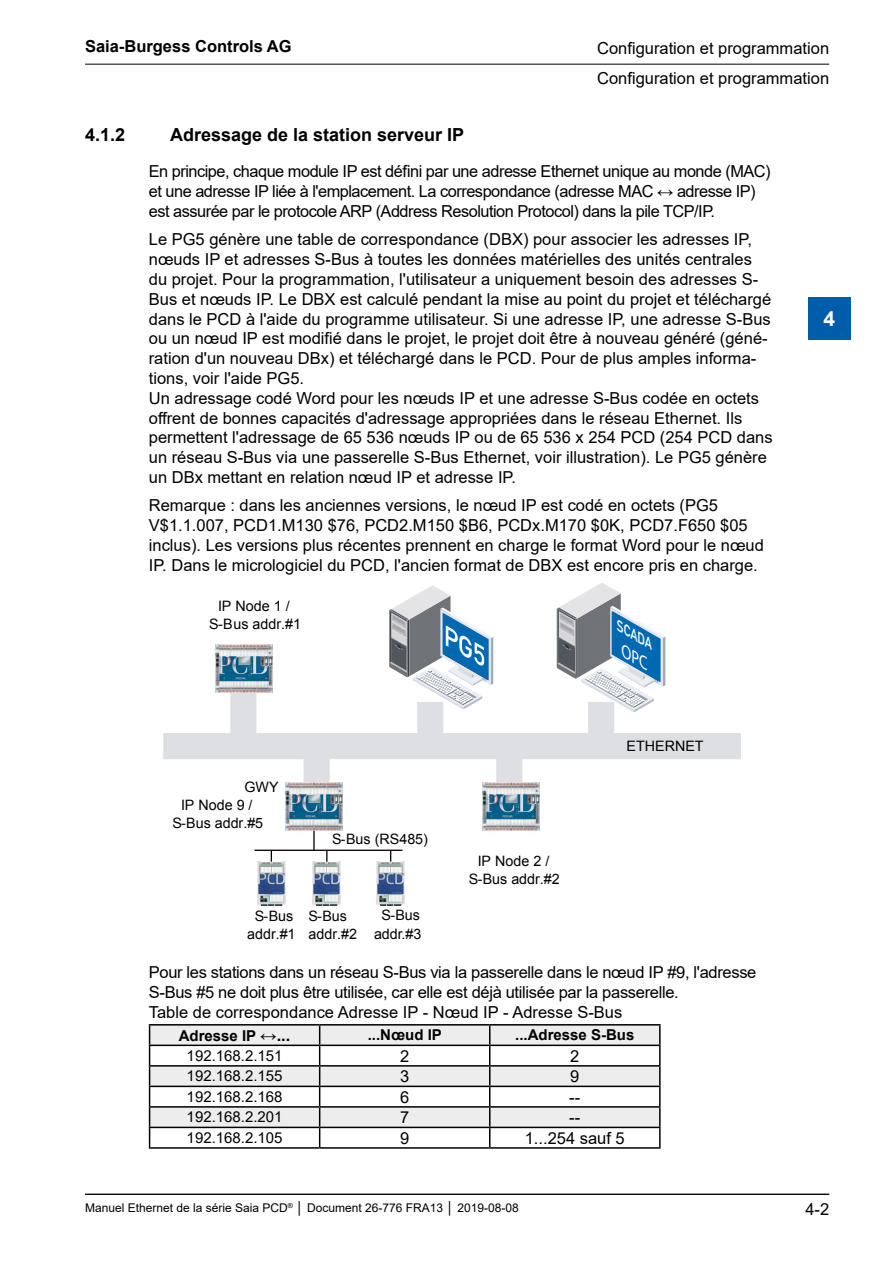
<style>
.page{position:relative;width:893px;height:1263px;background:#fff}
.page>*{position:absolute;margin:0;border:0;box-sizing:border-box;transform-origin:0 0}
.t1{font:700 21px "Arial";color:#fff}
.Ueberschrift_3{font:700 18px "Arial";color:#000}
.Fliesstext_-_15_mm{font:16.5px/19.8px "Arial";color:#000}
.Fliesstext_-_15_mm-2{font:16.5px/19.8px "Arial";letter-spacing:-.03em;color:#000}
.Fliesstext_-_15_mm-3{font:16.5px/19.8px "Arial";letter-spacing:-.02em;color:#000}
.t2{font:700 16.5px "Arial";color:#000}
.FR_TextTabelle{font:15px "Arial";color:#000}
.FR_TextTabelle-2{font:700 15px "Arial";color:#000}
.t3{font:14.4px/18.5px "Arial";color:#000;text-align:center}
.t4{font:italic 13.65px "DIN Mittelschrift";color:#fff}
.t5{font:12px "Arial";color:#000}
.s1{font-size:16.5px}
</style>
<div class="page">
<hr style="left:85px;top:64px;width:744px;height:1px;background:#000">
<hr style="left:85px;top:1194px;width:744px;height:1px;background:#000">
<div style="left:808px;top:298px;width:42px;height:42px;background:#005da9"></div>
<div style="left:163px;top:733px;width:578px;height:26px;background:#dddfe2"></div>
<div style="left:417px;top:702px;width:26px;height:46px;background:#dddfe2"></div>
<div style="left:588px;top:702px;width:26px;height:46px;background:#dddfe2"></div>
<hr style="left:254px;top:850px;width:148px;height:1px;background:#000">
<hr style="left:313px;top:827px;width:2px;height:23px;background:#000">
<div style="left:496px;top:746px;width:26px;height:52px;background:#dddfe2"></div>
<div style="left:304px;top:746px;width:26px;height:46px;background:#dddfe2"></div>
<div style="left:230px;top:688px;width:26px;height:45px;background:#dddfe2"></div>
<svg style="left:389px;top:585px;width:104px;height:124px"></svg>
<img style="left:215px;top:645px;width:57px;height:47px">
<img style="left:285px;top:782px;width:57px;height:48px">
<img style="left:482px;top:782px;width:57px;height:48px">
<img style="left:257px;top:861px;width:28px;height:44px">
<img style="left:313px;top:861px;width:28px;height:44px">
<img style="left:377px;top:861px;width:28px;height:44px">
<svg style="left:150px;top:1025px;width:509px;height:102px;fill:#ededed"></svg>
<hr style="left:149px;top:1024px;width:171px;height:1px;background:#000">
<hr style="left:320px;top:1024px;width:170px;height:1px;background:#000">
<hr style="left:490px;top:1024px;width:171px;height:1px;background:#000">
<hr style="left:149px;top:1044px;width:171px;height:2px;background:#000">
<hr style="left:320px;top:1044px;width:170px;height:2px;background:#000">
<hr style="left:490px;top:1044px;width:171px;height:2px;background:#000">
<hr style="left:149px;top:1065px;width:171px;height:1px;background:#000">
<hr style="left:320px;top:1065px;width:170px;height:1px;background:#000">
<hr style="left:490px;top:1065px;width:171px;height:1px;background:#000">
<hr style="left:149px;top:1085px;width:171px;height:2px;background:#000">
<hr style="left:320px;top:1085px;width:170px;height:2px;background:#000">
<hr style="left:490px;top:1085px;width:171px;height:2px;background:#000">
<hr style="left:149px;top:1106px;width:171px;height:2px;background:#000">
<hr style="left:320px;top:1106px;width:170px;height:2px;background:#000">
<hr style="left:490px;top:1106px;width:171px;height:2px;background:#000">
<hr style="left:149px;top:1127px;width:171px;height:1px;background:#000">
<svg style="left:149px;top:1025px;width:1px;height:122px"></svg>
<hr style="left:320px;top:1127px;width:170px;height:1px;background:#000">
<svg style="left:319px;top:1025px;width:1px;height:122px"></svg>
<hr style="left:490px;top:1127px;width:171px;height:1px;background:#000">
<svg style="left:489px;top:1025px;width:1px;height:122px"></svg>
<svg style="left:659px;top:1025px;width:2px;height:122px"></svg>
<hr style="left:149px;top:1147px;width:171px;height:2px;background:#000">
<hr style="left:320px;top:1147px;width:170px;height:2px;background:#000">
<hr style="left:490px;top:1147px;width:171px;height:2px;background:#000">
<svg style="left:557px;top:583px;width:108px;height:129px"></svg>
<p class="t2" style="left:85px;top:35px;width:208px">Saia-Burgess Controls AG</p>
<p class="Fliesstext_-_15_mm" style="left:597px;top:38px;width:234px">Configuration et programmation</p>
<p class="Fliesstext_-_15_mm" style="left:597px;top:68px;width:234px">Configuration et programmation</p>
<p class="Ueberschrift_3" style="left:85px;top:122px;width:42px">4.1.2</p>
<p class="Ueberschrift_3" style="left:170px;top:122px;width:296px">Adressage de la station serveur IP</p>
<p class="Fliesstext_-_15_mm-2" style="left:149px;top:162px;width:623px">En principe, chaque module IP est défini par une adresse Ethernet unique au monde (MAC) et une adresse IP liée à l'emplacement. La correspondance (adresse MAC ↔ adresse IP) est assurée par le protocole ARP (Address Resolution Protocol) dans la pile TCP/IP.</p>
<p class="Fliesstext_-_15_mm" style="left:149px;top:230px;width:625px">Le PG5 génère une table de correspondance (DBX) pour associer les adresses IP, nœuds IP et adresses S-Bus à toutes les données matérielles des unités centrales du projet. Pour la programmation, l'utilisateur a uniquement besoin des adresses S-Bus et nœuds IP. Le DBX est calculé pendant la mise au point du projet et téléchargé dans le PCD à l'aide du programme utilisateur. Si une adresse IP, une adresse S-Bus ou un nœud IP est modifié dans le projet, le projet doit être à nouveau généré (géné&shy;ration d'un nouveau DBx) et téléchargé dans le PCD. Pour de plus amples informa&shy;tions, voir l'aide PG5.<br>Un adressage codé Word pour les nœuds IP et une adresse S-Bus codée en octets offrent de bonnes capacités d'adressage appropriées dans le réseau Ethernet. Ils permettent l'adressage de 65 536 nœuds IP ou de 65 536 x 254 PCD (254 PCD dans un réseau S-Bus via une passerelle S-Bus Ethernet, voir illustration). Le PG5 génère un DBx mettant en relation nœud IP et adresse IP.</p>
<p class="Fliesstext_-_15_mm" style="left:149px;top:495px;width:617px">Remarque : dans les anciennes versions, le nœud IP est codé en octets (PG5<br>V$1.1.007, PCD1.M130 $76, PCD2.M150 $B6, PCDx.M170 $0K, PCD7.F650 $05 inclus). Les versions plus récentes prennent en charge le format Word pour le nœud IP. Dans le micrologiciel du PCD, l'ancien format de DBX est encore pris en charge.</p>
<p class="t3" style="left:209px;top:597px;width:93px;line-height:18px">IP Node 1 /<br>S-Bus addr.#1</p>
<p class="t4" style="left:623px;top:619px;width:42px;rotate:30deg">SCADA</p>
<p class="t1" style="left:823px;top:304px;width:13px">4</p>
<p class="t3" style="left:245px;top:778px;width:36px">GWY</p>
<p class="t3" style="left:172px;top:796px;width:92px;line-height:17.9px">IP Node 9 /<br>S-Bus addr.#5</p>
<p class="t3" style="left:332px;top:829px;width:97px">S-Bus (RS485)</p>
<p class="t3" style="left:247px;top:907px;width:50px">S-Bus addr.#1</p>
<p class="t3" style="left:309px;top:907px;width:50px;text-align:left">S-Bus addr.#2</p>
<p class="t3" style="left:374px;top:906px;width:49px">S-Bus addr.#3</p>
<p class="t3" style="left:469px;top:852px;width:92px;line-height:18px">IP Node 2 /<br>S-Bus addr.#2</p>
<p class="t3" style="left:626px;top:737px;width:79px">ETHERNET</p>
<p class="Fliesstext_-_15_mm-3" style="left:149px;top:963px;width:609px">Pour les stations dans un réseau S-Bus via la passerelle dans le nœud IP #9, l'adresse<br>S-Bus #5 ne doit plus être utilisée, car elle est déjà utilisée par la passerelle.<br>Table de correspondance Adresse IP - Nœud IP - Adresse S-Bus</p>
<p class="FR_TextTabelle-2" style="left:179px;top:1025px;width:113px">Adresse IP <span class="s1">↔...</span></p>
<p class="FR_TextTabelle-2" style="left:368px;top:1024px;width:76px">...Nœud IP</p>
<p class="FR_TextTabelle-2" style="left:515px;top:1024px;width:121px">...Adresse S-Bus</p>
<p class="FR_TextTabelle" style="left:187px;top:1045px;width:97px">192.168.2.151</p>
<p class="Fliesstext_-_15_mm" style="left:400px;top:1046px;width:11px">2</p>
<p class="Fliesstext_-_15_mm" style="left:570px;top:1046px;width:11px">2</p>
<p class="FR_TextTabelle" style="left:187px;top:1065px;width:97px">192.168.2.155</p>
<p class="Fliesstext_-_15_mm" style="left:400px;top:1066px;width:11px">3</p>
<p class="Fliesstext_-_15_mm" style="left:570px;top:1066px;width:11px">9</p>
<p class="FR_TextTabelle" style="left:187px;top:1086px;width:97px">192.168.2.168</p>
<p class="Fliesstext_-_15_mm" style="left:400px;top:1087px;width:11px">6</p>
<p class="Fliesstext_-_15_mm" style="left:569px;top:1087px;width:12px">--</p>
<p class="FR_TextTabelle" style="left:187px;top:1106px;width:97px">192.168.2.201</p>
<p class="Fliesstext_-_15_mm" style="left:400px;top:1107px;width:11px">7</p>
<p class="Fliesstext_-_15_mm" style="left:569px;top:1107px;width:12px">--</p>
<p class="FR_TextTabelle" style="left:187px;top:1127px;width:97px">192.168.2.105</p>
<p class="Fliesstext_-_15_mm" style="left:400px;top:1128px;width:11px">9</p>
<p class="Fliesstext_-_15_mm" style="left:525px;top:1128px;width:101px">1...254 sauf 5</p>
<p class="t5" style="left:85px;top:1200px;width:435px">Manuel Ethernet de la série Saia PCD<sup>®</sup> │ Document 26-776 FRA13 │ 2019-08-08</p>
<p class="Fliesstext_-_15_mm" style="left:805px;top:1200px;width:25px">4-2</p>
</div>
